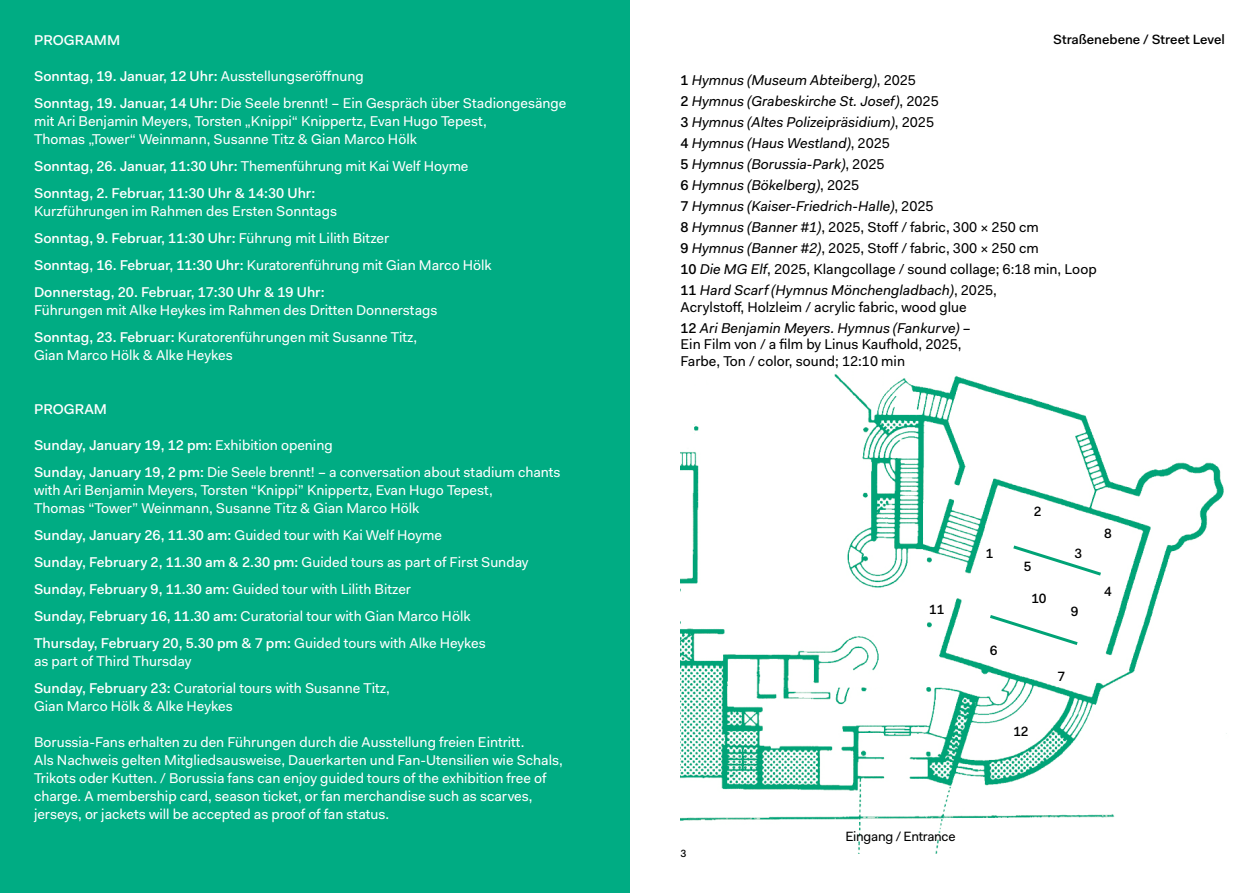
<style>
.page{position:relative;width:1259px;height:893px;background:#fff}
.page>*{position:absolute;margin:0;border:0;box-sizing:border-box;transform-origin:0 0}
.t1{font:14.25px/27px "Fakt";color:#fff}
.t2{font:italic 14.25px/21px "Fakt";color:#000}
.t3{font:500 14.25px/27px "Fakt";color:#fff}
.t4{font:14.25px/21px "Fakt";color:#000}
.t5{font:500 13.5px "Fakt";color:#000}
.t6{font:13.5px "Fakt";letter-spacing:-.02em;color:#000}
.t7{font:500 10.5px "Fakt";color:#000}
.s1{font-weight:500}
.s2{font-weight:400}
.s3{font-weight:500;font-style:normal}
.s4{font-style:normal}
.s5{font-style:italic}
</style>
<div class="page">
<div style="left:0;top:0;width:629px;height:893px;background:#00ac83"></div>
<img style="left:680px;top:374px;width:547px;height:480px">
<svg style="left:1010px;top:543px;width:94px;height:35px"></svg>
<svg style="left:986px;top:613px;width:95px;height:34px"></svg>
<p class="t3" style="left:34px;top:26px;width:88px">PROGRAMM</p>
<p class="t1" style="left:34px;top:62px;width:534px"><span class="s1">Sonntag, 19. Januar, 12 Uhr:</span> Ausstellungseröffnung<br><span class="s1">Sonntag, 19. Januar, 14 Uhr:</span> Die Seele brennt! – Ein Gespräch über Stadiongesänge</p>
<p class="t1" style="left:34px;top:112px;width:454px;line-height:18px">mit Ari Benjamin Meyers, Torsten „Knippi“ Knippertz, Evan Hugo Tepest,<br>Thomas „Tower“ Weinmann, Susanne Titz &amp; Gian Marco Hölk</p>
<p class="t3" style="left:34px;top:152px;width:436px">Sonntag, 26. Januar, 11:30 Uhr: <span class="s2">Themenführung mit Kai Welf Hoyme<br></span>Sonntag, 2. Februar, 11:30 Uhr &amp; 14:30 Uhr:</p>
<p class="t1" style="left:34px;top:197px;width:459px">Kurzführungen im Rahmen des Ersten Sonntags<br><span class="s1">Sonntag, 9. Februar, 11:30 Uhr:</span> Führung mit Lilith Bitzer<br><span class="s1">Sonntag, 16. Februar, 11:30 Uhr:</span> Kuratorenführung mit Gian Marco Hölk <span class="s1">Donnerstag, 20. Februar, 17:30 Uhr &amp; 19 Uhr:</span></p>
<p class="t1" style="left:34px;top:296px;width:405px">Führungen mit Alke Heykes im Rahmen des Dritten Donnerstags<br><span class="s1">Sonntag, 23. Februar:</span> Kuratorenführungen mit Susanne Titz,</p>
<p class="t1" style="left:34px;top:341px;width:200px">Gian Marco Hölk &amp; Alke Heykes</p>
<p class="t3" style="left:34px;top:395px;width:75px">PROGRAM</p>
<p class="t1" style="left:34px;top:431px;width:528px"><span class="s1">Sunday, January 19, 12 pm:</span> Exhibition opening<br><span class="s1">Sunday, January 19, 2 pm:</span> Die Seele brennt! – a conversation about stadium chants</p>
<p class="t1" style="left:34px;top:481px;width:460px;line-height:18px">with Ari Benjamin Meyers, Torsten “Knippi” Knippertz, Evan Hugo Tepest,<br>Thomas “Tower” Weinmann, Susanne Titz &amp; Gian Marco Hölk</p>
<p class="t3" style="left:34px;top:521px;width:496px">Sunday, January 26, 11.30 am: <span class="s2">Guided tour with Kai Welf Hoyme<br></span>Sunday, February 2, 11.30 am &amp; 2.30 pm: <span class="s2">Guided tours as part of First Sunday </span>Sunday, February 9, 11.30 am: <span class="s2">Guided tour with Lilith Bitzer<br></span>Sunday, February 16, 11.30 am: <span class="s2">Curatorial tour with Gian Marco Hölk </span>Thursday, February 20, 5.30 pm &amp; 7 pm: <span class="s2">Guided tours with Alke Heykes</span></p>
<p class="t1" style="left:34px;top:647px;width:357px">as part of Third Thursday<br><span class="s1">Sunday, February 23:</span> Curatorial tours with Susanne Titz,</p>
<p class="t1" style="left:34px;top:692px;width:200px">Gian Marco Hölk &amp; Alke Heykes</p>
<p class="t1" style="left:34px;top:733px;width:530px;line-height:18px">Borussia-Fans erhalten zu den Führungen durch die Ausstellung freien Eintritt.<br>Als Nachweis gelten Mitgliedsausweise, Dauerkarten und Fan-Utensilien wie Schals, Trikots oder Kutten. / Borussia fans can enjoy guided tours of the exhibition free of charge. A membership card, season ticket, or fan merchandise such as scarves, jerseys, or jackets will be accepted as proof of fan status.</p>
<p class="t5" style="left:1053px;top:31px;width:173px">Straßenebene / Street Level</p>
<p class="t2" style="left:680px;top:69px;width:417px"><span class="s3">1</span> Hymnus (Museum Abteiberg)<span class="s4">, 2025<br></span><span class="s3">2</span> Hymnus (Grabeskirche St. Josef)<span class="s4">, 2025<br></span><span class="s3">3</span> Hymnus (Altes Polizeipräsidium)<span class="s4">, 2025<br></span><span class="s3">4</span> Hymnus (Haus Westland)<span class="s4">, 2025<br></span><span class="s3">5</span> Hymnus (Borussia-Park)<span class="s4">, 2025<br></span><span class="s3">6</span> Hymnus (Bökelberg)<span class="s4">, 2025<br></span><span class="s3">7</span> Hymnus (Kaiser-Friedrich-Halle)<span class="s4">, 2025<br></span><span class="s3">8</span> Hymnus (Banner #1)<span class="s4">, 2025, Stoff / fabric, 300 × 250 cm<br></span><span class="s3">9</span> Hymnus (Banner #2)<span class="s4">, 2025, Stoff / fabric, 300 × 250 cm<br></span><span class="s3">10</span> Die MG Elf<span class="s4">, 2025, Klangcollage / sound collage; 6:18 min, Loop </span><span class="s3">11</span> Hard Scarf (Hymnus Mönchengladbach)<span class="s4">, 2025,</span></p>
<p class="t4" style="left:680px;top:296px;width:292px">Acrylstoff, Holzleim / acrylic fabric, wood glue<br><span class="s1">12</span> <span class="s5">Ari Benjamin Meyers. Hymnus (Fankurve) –</span></p>
<p class="t4" style="left:680px;top:336px;width:282px;line-height:16.5px">Ein Film von / a film by Linus Kaufhold, 2025,<br>Farbe, Ton / color, sound; 12:10 min</p>
<p class="t7" style="left:680px;top:847px;width:7px">3</p>
<p class="t5" style="left:929px;top:601px;width:17px">11</p>
<p class="t5" style="left:986px;top:545px;width:9px">1</p>
<p class="t5" style="left:990px;top:642px;width:9px">6</p>
<p class="t5" style="left:1033px;top:503px;width:9px">2</p>
<p class="t5" style="left:1023px;top:558px;width:9px">5</p>
<p class="t5" style="left:1031px;top:590px;width:17px">10</p>
<p class="t5" style="left:1074px;top:545px;width:9px">3</p>
<p class="t5" style="left:1071px;top:603px;width:9px">9</p>
<p class="t5" style="left:1057px;top:668px;width:9px">7</p>
<p class="t5" style="left:1013px;top:723px;width:17px">12</p>
<p class="t5" style="left:1104px;top:526px;width:9px">8</p>
<p class="t5" style="left:1104px;top:583px;width:9px">4</p>
<p class="t6" style="left:845px;top:828px;width:112px">Eingang / Entrance</p>
</div>
